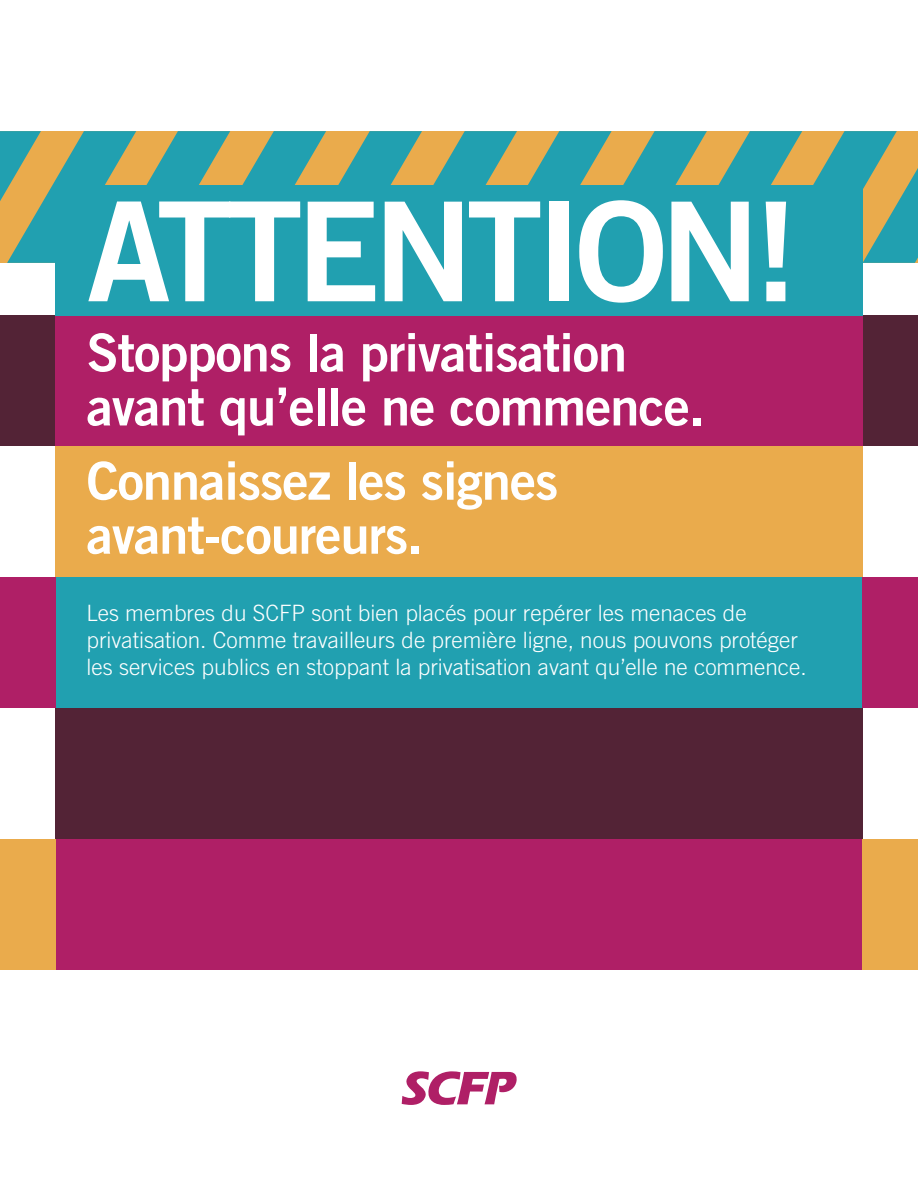
<style>
.page{position:relative;width:918px;height:1188px;background:#fff}
.page>*{position:absolute;margin:0;border:0;box-sizing:border-box;transform-origin:0 0}
.t1{font:138px "Trade Gothic Bold Two";letter-spacing:-.05em;color:#fff}
.t2{font:52.5px/54px "Trade Gothic Bold Two";letter-spacing:-.02em;color:#fff}
.t3{font:300 22.5px/27px "Trade Gothic";color:#fff}
</style>
<div class="page">
<div style="left:55px;top:707px;width:808px;height:132px;background:#532336"></div>
<div style="left:863px;top:316px;width:55px;height:130px;background:#532336"></div>
<div style="left:0;top:316px;width:55px;height:130px;background:#532336"></div>
<div style="left:55px;top:316px;width:808px;height:130px;background:#af1f66"></div>
<div style="left:55px;top:446px;width:808px;height:131px;background:#eaab4c"></div>
<div style="left:55px;top:577px;width:808px;height:130px;background:#21a0b0"></div>
<div style="left:55px;top:839px;width:808px;height:131px;background:#af1f66"></div>
<svg style="left:0;top:131px;width:918px;height:132px;background:#7da581"></svg>
<div style="left:55px;top:185px;width:808px;height:131px;background:#21a0b0"></div>
<div style="left:863px;top:577px;width:55px;height:130px;background:#af1f66"></div>
<div style="left:863px;top:839px;width:55px;height:131px;background:#eaab4c"></div>
<div style="left:0;top:577px;width:55px;height:130px;background:#af1f66"></div>
<div style="left:0;top:839px;width:55px;height:131px;background:#eaab4c"></div>
<svg style="left:402px;top:1071px;width:115px;height:34px"></svg>
<p class="t1" style="left:87px;top:166px;width:714px">ATTENTION!</p>
<p class="t2" style="left:87px;top:325px;width:620px">Stoppons la privatisation avant qu’elle ne commence.</p>
<p class="t2" style="left:87px;top:453px;width:473px">Connaissez les signes avant-coureurs.</p>
<p class="t3" style="left:87px;top:599px;width:722px">Les membres du SCFP sont bien placés pour repérer les menaces de privatisation. Comme travailleurs de première ligne, nous pouvons protéger les services publics en stoppant la privatisation avant qu’elle ne commence.</p>
</div>
